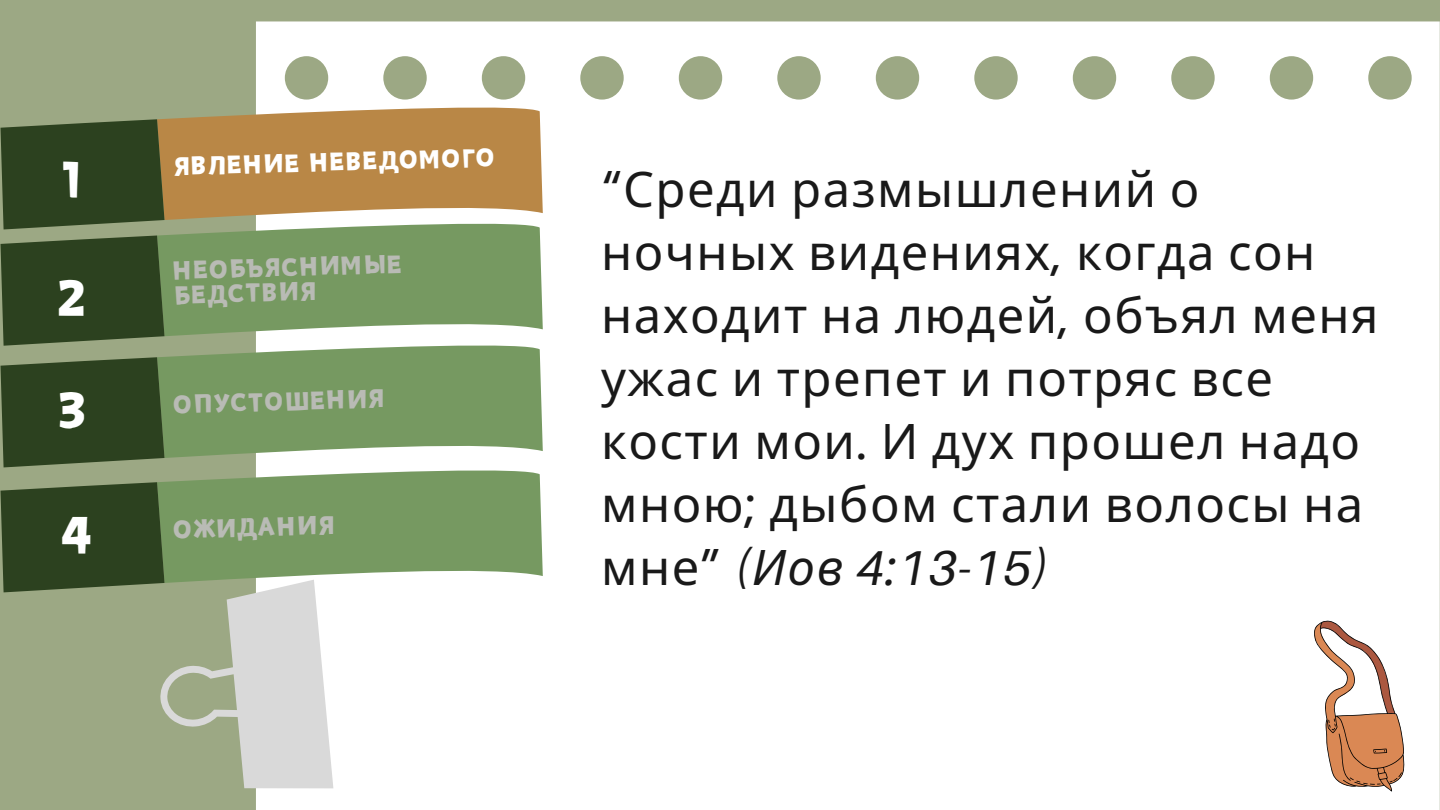
<style>
.page{position:relative;width:1440px;height:810px;background:#9ca884}
.page>*{position:absolute;margin:0;border:0;box-sizing:border-box;transform-origin:0 0}
.t1{font:50px "Canva Joyful";color:#fff}
.t2{font:49px/63px "Noto Sans";letter-spacing:.03em;color:#191919}
.t3{font:25px/24.5px "Canva Joyful";color:#b9bbb5}
.t4{font:25px "Canva Joyful";color:#fff}
.s1{font-family:"Aileron"}
.s2{font-family:"Aileron";font-style:italic}
.s3{font-style:italic}
</style>
<div class="page">
<div style="left:256px;top:21px;width:1184px;height:789px;background:#fff"></div>
<svg style="left:0;top:105px;width:543px;height:683px"></svg>
<svg style="left:1314px;top:620px;width:90px;height:171px;background:#debda9"></svg>
<p class="t1" style="left:60px;top:152px;width:25px">1</p>
<p class="t1" style="left:56px;top:271px;width:34px">2</p>
<p class="t1" style="left:56px;top:383px;width:34px">3</p>
<p class="t1" style="left:60px;top:508px;width:34px">4</p>
<p class="t4" style="left:174px;top:154px;width:322px;rotate:-2deg">ЯВЛЕНИЕ НЕВЕДОМОГО</p>
<p class="t3" style="left:173px;top:258px;width:230px;rotate:-2deg">НЕОБЪЯСНИМЫЕ<br>БЕДСТВИЯ</p>
<p class="t3" style="left:174px;top:392px;width:212px;rotate:-2deg">ОПУСТОШЕНИЯ</p>
<p class="t3" style="left:174px;top:517px;width:162px;rotate:-2deg">ОЖИДАНИЯ</p>
<p class="t2" style="left:601px;top:156px;width:779px"><span class="s1">“</span>Среди размышлений о ночных видениях<span class="s1">,</span> когда сон находит на людей<span class="s1">,</span> объял меня ужас и трепет и потряс все кости мои<span class="s1">.</span> И дух прошел надо мною<span class="s1">;</span> дыбом стали волосы на мне<span class="s1">”</span> <span class="s2">(</span><span class="s3">Иов</span> <span class="s2">4:13-15)</span></p>
</div>
